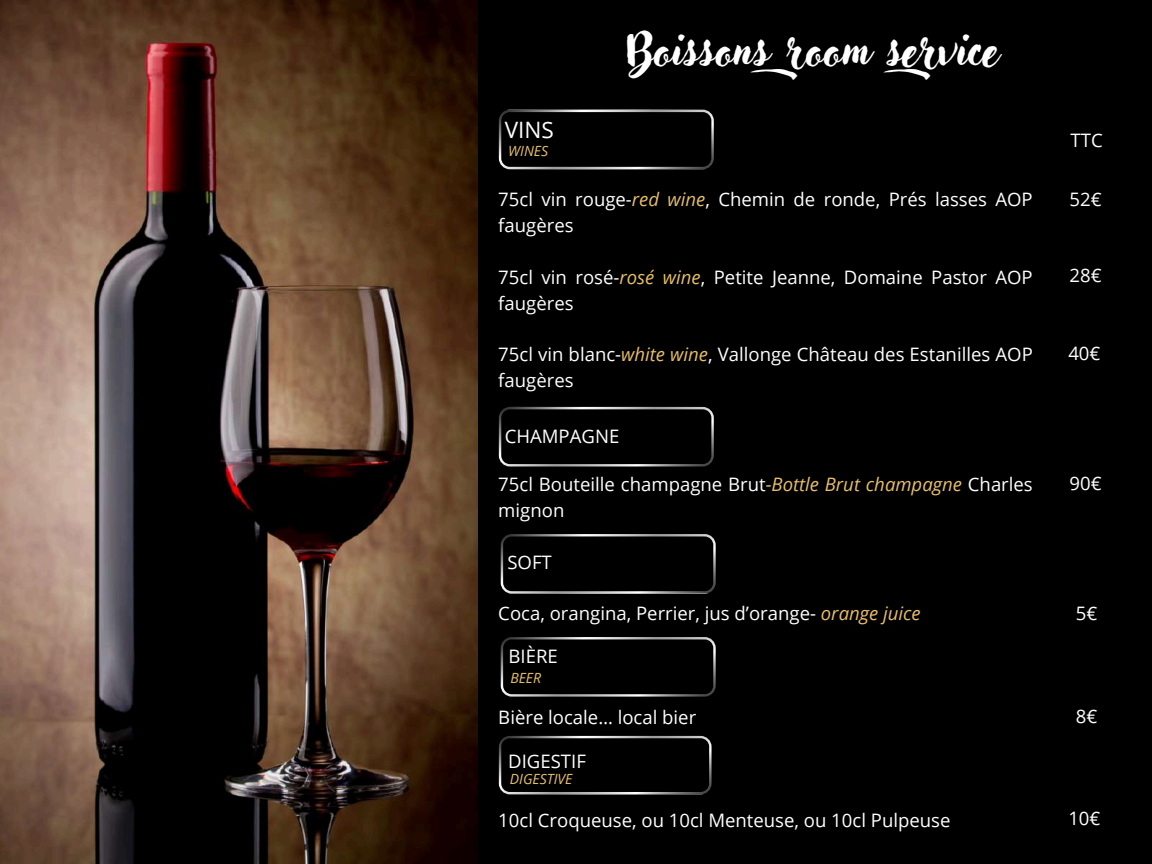
<style>
.page{position:relative;width:1152px;height:864px;background:#000}
.page>*{position:absolute;margin:0;border:0;box-sizing:border-box;transform-origin:0 0}
.t1{font:46.05px "Adlery Pro Swash";color:#fff}
.t2{font:22.5px "Open Sans";color:#fff}
.t3{font:18.6px/25.8px "Open Sans";color:#fff}
.t4{font:italic 14.1px "Open Sans";color:#e8bf66}
.s1{font-style:italic;color:#e8bf66}
</style>
<div class="page">
<img style="left:0;top:0;width:478px;height:864px">
<div style="left:499px;top:110px;width:215px;height:59px;border:2px solid #bfbfbf;border-radius:10px"></div>
<div style="left:499px;top:407px;width:215px;height:60px;border:2px solid #bfbfbf;border-radius:10px"></div>
<div style="left:501px;top:534px;width:215px;height:60px;border:2px solid #bfbfbf;border-radius:10px"></div>
<div style="left:501px;top:637px;width:215px;height:60px;border:2px solid #bfbfbf;border-radius:10px"></div>
<div style="left:499px;top:736px;width:213px;height:58px;border:2px solid #bfbfbf;border-radius:10px"></div>
<p class="t2" style="left:505px;top:114px;width:51px">VINS</p>
<p class="t4" style="left:508px;top:141px;width:41px">WINES</p>
<h1 class="t1" style="left:625px;top:28px;width:375px">Boissons room service</h1>
<p class="t3" style="left:498px;top:186px;width:536px">75cl vin rouge-<span class="s1">red wine</span>, Chemin de ronde, Prés lasses AOP faugères</p>
<p class="t3" style="left:498px;top:264px;width:536px">75cl vin rosé-<span class="s1">rosé wine</span>, Petite Jeanne, Domaine Pastor AOP faugères</p>
<p class="t3" style="left:498px;top:341px;width:536px">75cl vin blanc-<span class="s1">white wine</span>, Vallonge Château des Estanilles AOP faugères</p>
<p class="t3" style="left:505px;top:423px;width:116px">CHAMPAGNE</p>
<p class="t3" style="left:498px;top:471px;width:536px">75cl Bouteille champagne Brut<span class="s1">-Bottle Brut champagne</span> Charles mignon</p>
<p class="t3" style="left:507px;top:549px;width:46px">SOFT</p>
<p class="t3" style="left:498px;top:600px;width:424px">Coca, orangina, Perrier, jus d’orange- <span class="s1">orange juice</span></p>
<p class="t3" style="left:509px;top:643px;width:51px">BIÈRE</p>
<p class="t4" style="left:510px;top:668px;width:32px">BEER</p>
<p class="t3" style="left:498px;top:704px;width:199px">Bière locale… local bier</p>
<p class="t3" style="left:508px;top:748px;width:79px">DIGESTIF</p>
<p class="t4" style="left:510px;top:769px;width:64px">DIGESTIVE</p>
<p class="t3" style="left:498px;top:807px;width:454px">10cl Croqueuse, ou 10cl Menteuse, ou 10cl Pulpeuse</p>
<p class="t3" style="left:1071px;top:127px;width:34px">TTC</p>
<p class="t3" style="left:1069px;top:186px;width:34px">52€</p>
<p class="t3" style="left:1069px;top:262px;width:34px">28€</p>
<p class="t3" style="left:1068px;top:340px;width:34px">40€</p>
<p class="t3" style="left:1069px;top:470px;width:34px">90€</p>
<p class="t3" style="left:1076px;top:600px;width:23px">5€</p>
<p class="t3" style="left:1076px;top:703px;width:23px">8€</p>
<p class="t3" style="left:1068px;top:805px;width:34px">10€</p>
</div>
